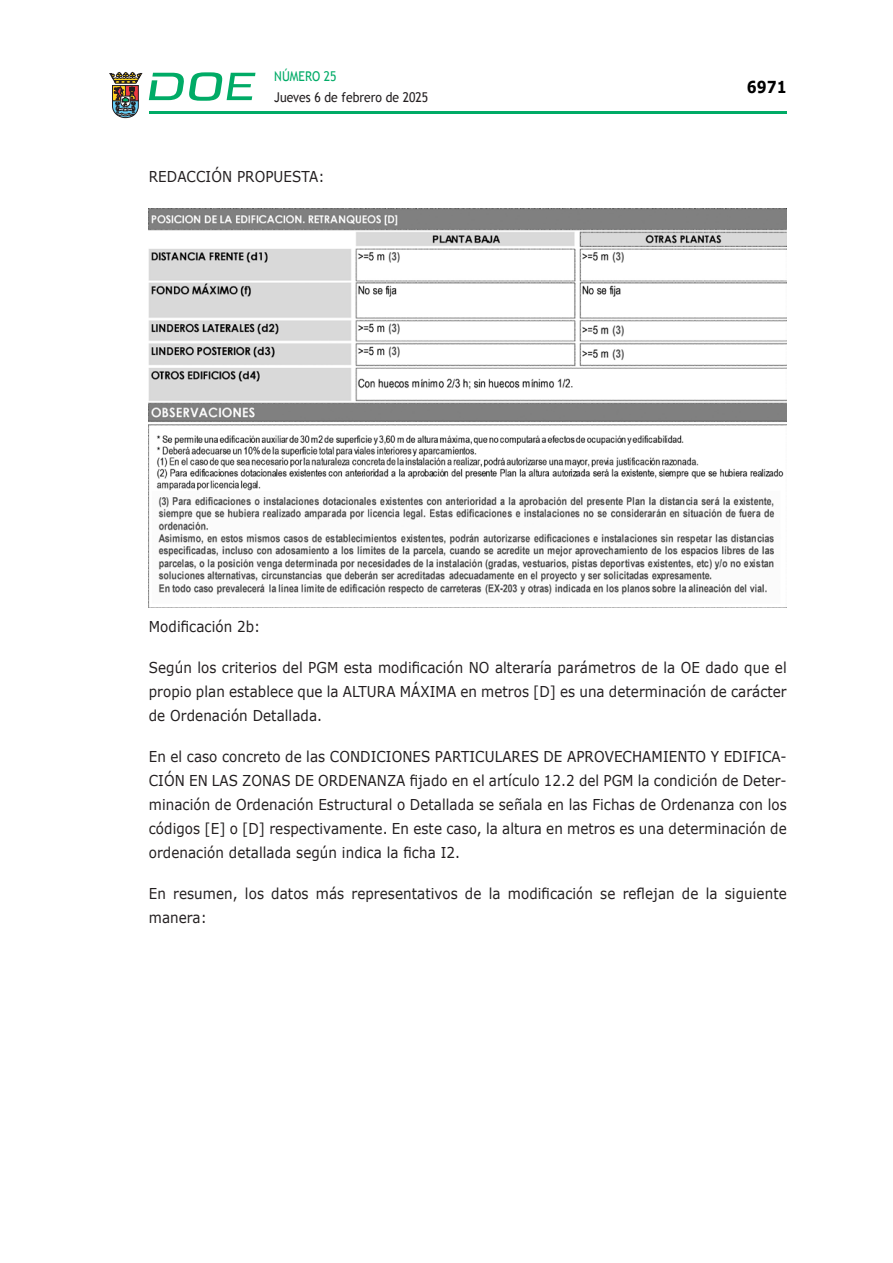
<style>
.page{position:relative;width:893px;height:1263px;background:#fff}
.page>*{position:absolute;margin:0;border:0;box-sizing:border-box;transform-origin:0 0}
.t1{font:700 16.5px "Verdana";color:#000;scale:.85 1}
.CUERPO_DE_TEXTO{font:15px/24px "Verdana";letter-spacing:.005em;color:#231f20;text-align:justify;scale:.9 1}
.t2{font:13.5px "Trebuchet MS";color:#231f20;scale:.9 1}
.t3{font:13.5px "Trebuchet MS";color:#00ab67;scale:.9 1}
</style>
<div class="page">
<hr style="left:149px;top:111px;width:638px;height:3px;background:#00ab66">
<svg style="left:109px;top:72px;width:33px;height:46px"></svg>
<svg style="left:149px;top:72px;width:106px;height:29px"></svg>
<img style="left:149px;top:208px;width:638px;height:399px">
<p class="t3" style="left:274px;top:68px;width:71px">NÚMERO 25</p>
<p class="t2" style="left:274px;top:89px;width:173px">Jueves 6 de febrero de 2025</p>
<p class="CUERPO_DE_TEXTO" style="left:149px;top:164px;width:197px">REDACCIÓN PROPUESTA:</p>
<p class="t1" style="left:747px;top:76px;width:48px">6971</p>
<p class="CUERPO_DE_TEXTO" style="left:149px;top:615px;width:125px">Modificación 2b:</p>
<p class="CUERPO_DE_TEXTO" style="left:149px;top:656px;width:710px">Según los criterios del PGM esta modificación NO alteraría parámetros de la OE dado que el propio plan establece que la ALTURA MÁXIMA en metros [D] es una determinación de carácter de Ordenación Detallada.</p>
<p class="CUERPO_DE_TEXTO" style="left:149px;top:745px;width:710px">En el caso concreto de las CONDICIONES PARTICULARES DE APROVECHAMIENTO Y EDIFICA-CIÓN EN LAS ZONAS DE ORDENANZA fijado en el artículo 12.2 del PGM la condición de Deter&shy;minación de Ordenación Estructural o Detallada se señala en las Fichas de Ordenanza con los códigos [E] o [D] respectivamente. En este caso, la altura en metros es una determinación de ordenación detallada según indica la ficha I2.</p>
<p class="CUERPO_DE_TEXTO" style="left:149px;top:882px;width:710px">En resumen, los datos más representativos de la modificación se reflejan de la siguiente manera:</p>
</div>
